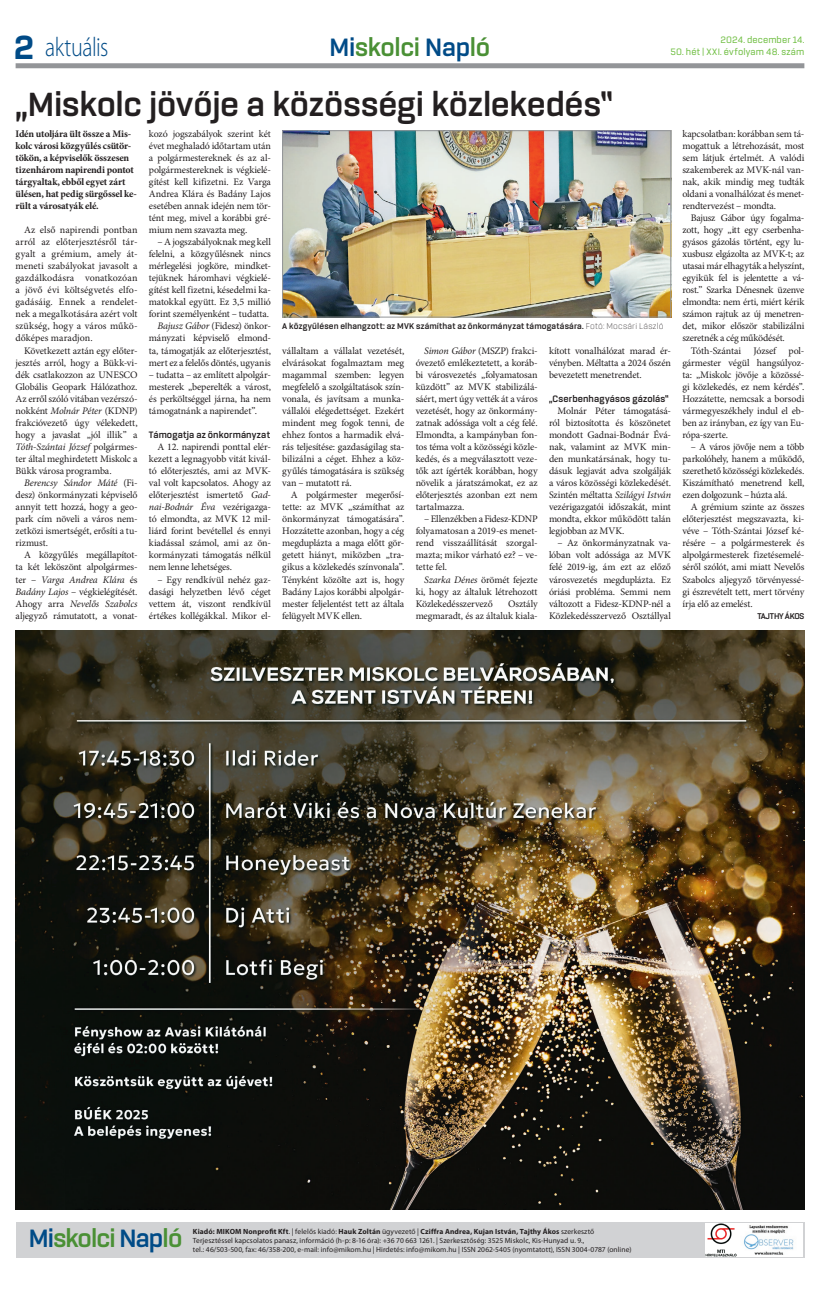
<style>
.page{position:relative;width:820px;height:1293px;background:#fff}
.page>*{position:absolute;margin:0;border:0;box-sizing:border-box;transform-origin:0 0}
.Cím_36_pt{font:700 36px "Rogan";letter-spacing:-.005em;color:#231f20}
.t1{font:800 36px "Rogan";color:#004b87}
.t2{font:700 27px "Rogan";letter-spacing:-.03em;color:#4a9035}
.t3{font:700 27px "Rogan";letter-spacing:-.01em;color:#4a9035}
.t4{font:300 27px "Myriad Pro";letter-spacing:-.02em;color:#004b87;scale:.82 1}
.t5{font:10px/12px "Minion Pro";letter-spacing:-.015em;color:#231f20;text-align:justify}
.Lead{font:700 10px/12px "Minion Pro";letter-spacing:-.015em;color:#231f20}
.Szovegkozti_alcim{font:700 10px "Rogan";letter-spacing:.015em;color:#231f20}
.Lead-2{font:500 10px "Rogan";letter-spacing:.01em;color:#71bf44}
.Ns__Képaláírás{font:700 9px "Rogan";letter-spacing:.02em;color:#231f20}
.Szerző{font:700 9px "Rogan";letter-spacing:-.02em;color:#231f20}
.t6{font:7.5px/9px "Myriad Pro";letter-spacing:.01em;color:#231f20}
.s1{color:#004b87}
.s2{font-style:italic}
.s3{font-weight:200}
.s4{font-weight:700}
</style>
<div class="page">
<div style="left:16px;top:1222px;width:788px;height:35px;background:#d1d2d4"></div>
<img style="left:737px;top:1223px;width:64px;height:33px">
<div style="left:16px;top:63px;width:788px;height:5px;background:#939598"></div>
<img style="left:705px;top:1223px;width:30px;height:33px">
<img style="left:16px;top:631px;width:788px;height:578px">
<img style="left:284px;top:132px;width:384px;height:183px">
<div style="left:282px;top:130px;width:388px;height:187px;border:1px solid #939598"></div>
<p class="t1" style="left:14px;top:27px;width:22px">2</p>
<p class="t3" style="left:329px;top:32px;width:162px"><span class="s1">Mi</span>skolci <span class="s1">Nap</span>ló</p>
<p class="Lead-2" style="left:670px;top:46px;width:135px">50. hét | XXI. évfolyam 48. szám</p>
<p class="Cím_36_pt" style="left:16px;top:84px;width:598px">„Miskolc jövője a közösségi közlekedés”</p>
<p class="Lead" style="left:16px;top:128px;width:123px">Idén utoljára ült össze a Mis&shy;kolc városi közgyűlés csütör&shy;tökön, a képviselők összesen tizenhárom napirendi pontot tárgyaltak, ebből egyet zárt ülésen, hat pedig sürgőssel ke&shy;rült a városatyák elé.</p>
<p class="t5" style="left:16px;top:224px;width:123px;text-indent:9px">Az első napirendi pontban arról az előterjesztésről tár&shy;gyalt a grémium, amely át&shy;meneti szabályokat javasolt a gazdálkodásra vonatkozóan a jövő évi költségvetés elfo&shy;gadásáig. Ennek a rendelet&shy;nek a megalkotására azért volt szükség, hogy a város műkö&shy;dőképes maradjon.</p>
<p class="t5" style="left:16px;top:345px;width:123px;text-indent:9px">Következett aztán egy előter&shy;jesztés arról, hogy a Bükk-vi&shy;dék csatlakozzon az UNESCO Globális Geopark Hálózathoz.<br>Az erről szóló vitában vezérszó&shy;nokként <span class="s2">Molnár Péter</span> (KDNP) frakcióvezető úgy vélekedett, hogy a javaslat „jól illik” a <span class="s2">Tóth-Szántai József</span> polgármes&shy;ter által meghirdetett Miskolc a Bükk városa programba.</p>
<p class="t5" style="left:16px;top:477px;width:123px;text-indent:9px"><span class="s2">Berencsy Sándor Máté</span> (Fi&shy;desz) önkormányzati képviselő annyit tett hozzá, hogy a geo&shy;park cím növeli a város nem&shy;zetközi ismertségét, erősíti a tu&shy;rizmust.</p>
<p class="t5" style="left:16px;top:549px;width:123px;text-indent:9px">A közgyűlés megállapítot&shy;ta két leköszönt alpolgármes&shy;ter – <span class="s2">Varga Andrea Klára</span> és <span class="s2">Badány Lajos</span> – végkielégítését.<br>Ahogy arra <span class="s2">Nevelős Szabolcs </span>aljegyző rámutatott, a vonat-</p>
<p class="t4" style="left:45px;top:32px;width:79px">aktuális</p>
<p class="Lead-2" style="left:720px;top:34px;width:85px">2024. december 14.</p>
<p class="t5" style="left:149px;top:128px;width:123px">kozó jogszabályok szerint két évet meghaladó időtartam után a polgármestereknek és az al&shy;polgármestereknek is végkielé&shy;gítést kell kifizetni. Ez Varga Andrea Klára és Badány Lajos esetében annak idején nem tör&shy;tént meg, mivel a korábbi gré&shy;mium nem szavazta meg.</p>
<p class="t5" style="left:149px;top:236px;width:123px;text-indent:9px">– A jogszabályoknak meg kell felelni, a közgyűlésnek nincs mérlegelési jogköre, mindket&shy;tejüknek háromhavi végkielé&shy;gítést kell fizetni, késedelmi ka&shy;matokkal együtt. Ez 3,5 millió forint személyenként – tudatta.</p>
<p class="t5" style="left:149px;top:320px;width:123px;text-indent:9px"><span class="s2">Bajusz Gábor</span> (Fidesz) önkor&shy;mányzati képviselő elmond&shy;ta, támogatják az előterjesztést, mert ez a felelős döntés, ugyanis</p>
<p class="t5" style="left:149px;top:369px;width:123px">– tudatta – az említett alpolgár&shy;mesterek „beperelték a várost, és perköltséggel járna, ha nem támogatnánk a napirendet”.</p>
<p class="Szovegkozti_alcim" style="left:149px;top:429px;width:123px">Támogatja az önkormányzat</p>
<p class="t5" style="left:149px;top:441px;width:123px;text-indent:9px">A 12. napirendi ponttal elér&shy;kezett a legnagyobb vitát kivál&shy;tó előterjesztés, ami az MVK&shy;val volt kapcsolatos. Ahogy az előterjesztést ismertető <span class="s2">Gad&shy;nai-Bodnár Éva</span> vezérigazga&shy;tó elmondta, az MVK 12 mil&shy;liárd forint bevétellel és ennyi kiadással számol, ami az ön&shy;kormányzati támogatás nélkül nem lenne lehetséges.</p>
<p class="t5" style="left:149px;top:574px;width:123px;text-indent:9px">– Egy rendkívül nehéz gaz&shy;dasági helyzetben lévő céget vettem át, viszont rendkívül értékes kollégákkal. Mikor el-</p>
<p class="t5" style="left:682px;top:128px;width:123px">kapcsolatban: korábban sem tá&shy;mogattuk a létrehozását, most sem látjuk értelmét. A valódi szakemberek az MVK-nál van&shy;nak, akik mindig meg tudták oldani a vonalhálózat és menet&shy;rendtervezést – mondta.</p>
<p class="t5" style="left:682px;top:212px;width:123px;text-indent:9px">Bajusz Gábor úgy fogalma&shy;zott, hogy „itt egy cserbenha&shy;gyásos gázolás történt, egy lu&shy;xusbusz elgázolta az MVK-t; az utasai már elhagyták a helyszínt, egyikük fel is jelentette a vá&shy;rost.” Szarka Dénesnek üzenve elmondta: nem érti, miért kérik számon rajtuk az új menetren&shy;det, mikor először stabilizálni szeretnék a cég működését.</p>
<p class="t5" style="left:682px;top:345px;width:123px;text-indent:9px">Tóth-Szántai József pol&shy;gármester végül hangsúlyoz&shy;ta: „Miskolc jövője a közössé&shy;gi közlekedés, ez nem kérdés”.<br>Hozzátette, nemcsak a borsodi vármegyeszékhely indul el eb&shy;ben az irányban, ez így van Eu&shy;rópa-szerte.</p>
<p class="t5" style="left:682px;top:441px;width:123px;text-indent:9px">– A város jövője nem a több parkolóhely, hanem a működő, szerethető közösségi közlekedés.<br>Kiszámítható menetrend kell, ezen dolgozunk – húzta alá.</p>
<p class="t5" style="left:682px;top:501px;width:123px;text-indent:9px">A grémium szinte az összes előterjesztést megszavazta, ki&shy;véve – Tóth-Szántai József ké&shy;résére – a polgármesterek és alpolgármesterek fizetésemelé&shy;séről szólót, ami miatt Nevelős Szabolcs aljegyző törvényessé&shy;gi észrevételt tett, mert törvény írja elő az emelést.</p>
<p class="Szerző" style="left:757px;top:611px;width:48px">TAJTHY ÁKOS</p>
<p class="Ns__Képaláírás" style="left:282px;top:321px;width:382px">A közgyűlésen elhangzott: az MVK számíthat az önkormányzat támogatására. <span class="s3">Fotó: Mocsári László</span></p>
<p class="t5" style="left:282px;top:345px;width:123px">vállaltam a vállalat vezetését, elvárásokat fogalmaztam meg magammal szemben: legyen megfelelő a szolgáltatások szín&shy;vonala, és javítsam a munka&shy;vállalói elégedettséget. Ezekért mindent meg fogok tenni, de ehhez fontos a harmadik elvá&shy;rás teljesítése: gazdaságilag sta&shy;bilizálni a céget. Ehhez a köz&shy;gyűlés támogatására is szükség van – mutatott rá.</p>
<p class="t5" style="left:282px;top:489px;width:123px;text-indent:9px">A polgármester megerősí&shy;tette: az MVK „számíthat az önkormányzat támogatására”.<br>Hozzátette azonban, hogy a cég megduplázta a maga előtt gör&shy;getett hiányt, miközben „tra&shy;gikus a közlekedés színvonala”.<br>Tényként közölte azt is, hogy Badány Lajos korábbi alpolgár&shy;mester feljelentést tett az általa felügyelt MVK ellen.</p>
<p class="t5" style="left:415px;top:345px;width:123px;text-indent:9px"><span class="s2">Simon Gábor</span> (MSZP) frakci&shy;óvezető emlékeztetett, a koráb&shy;bi városvezetés „folyamatosan küzdött” az MVK stabilizálá&shy;sáért, mert úgy vették át a város vezetését, hogy az önkormány&shy;zatnak adóssága volt a cég felé.<br>Elmondta, a kampányban fon&shy;tos téma volt a közösségi közle&shy;kedés, és a megválasztott veze&shy;tők azt ígérték korábban, hogy növelik a járatszámokat, ez az előterjesztés azonban ezt nem tartalmazza.</p>
<p class="t5" style="left:415px;top:513px;width:123px;text-indent:9px">– Ellenzékben a Fidesz-KDNP folyamatosan a 2019-es menet&shy;rend visszaállítását szorgal&shy;mazta; mikor várható ez? – ve&shy;tette fel.</p>
<p class="t5" style="left:415px;top:574px;width:123px;text-indent:9px"><span class="s2">Szarka Dénes</span> örömét fejezte ki, hogy az általuk létrehozott Közlekedésszervező</p>
<p class="t5" style="left:549px;top:345px;width:123px">kított vonalhálózat marad ér&shy;vényben. Méltatta a 2024 őszén bevezetett menetrendet.</p>
<p class="Szovegkozti_alcim" style="left:549px;top:393px;width:121px">„Cserbenhagyásos gázolás”</p>
<p class="t5" style="left:549px;top:405px;width:123px;text-indent:9px">Molnár Péter támogatásá&shy;ról biztosította és köszönetet mondott Gadnai-Bodnár Évá&shy;nak, valamint az MVK min&shy;den munkatársának, hogy tu&shy;dásuk legjavát adva szolgálják a város közösségi közlekedését.<br>Szintén méltatta <span class="s2">Szilágyi István </span>vezérigazgatói időszakát, mint mondta, ekkor működött talán legjobban az MVK.</p>
<p class="t5" style="left:549px;top:537px;width:123px;text-indent:9px">– Az önkormányzatnak va&shy;lóban volt adóssága az MVK felé 2019-ig, ám ezt az előző városvezetés megduplázta. Ez óriási probléma. Semmi nem változott a Fidesz-KDNP-nél a Közlekedésszervező Osztállyal</p>
<p class="t5" style="left:415px;top:598px;width:123px;text-align:right">Osztály<br>megmaradt, és az általuk kiala-</p>
<p class="t2" style="left:29px;top:1223px;width:155px"><span class="s1">Mi</span>skolci <span class="s1">Nap</span>ló</p>
<p class="t6" style="left:193px;top:1226px;width:403px"><span class="s4">Kiadó: MIKOM Nonprofit Kft</span>. | felelős kiadó: <span class="s4">Hauk Zoltán</span> ügyvezető | <span class="s4">Cziffra Andrea, Kujan István, Tajthy Ákos</span> szerkesztő<br>Terjesztéssel kapcsolatos panasz, információ (h-p: 8-16 óra): +36 70 663 1261. | Szerkesztőség: 3525 Miskolc, Kis-Hunyad u. 9.,</p>
<p class="t6" style="left:193px;top:1244px;width:440px">tel.: 46/503-500, fax: 46/358-200, e-mail: info@mikom.hu | Hirdetés: info@mikom.hu | ISSN 2062-5405 (nyomtatott), ISSN 3004-0787 (online)</p>
</div>
